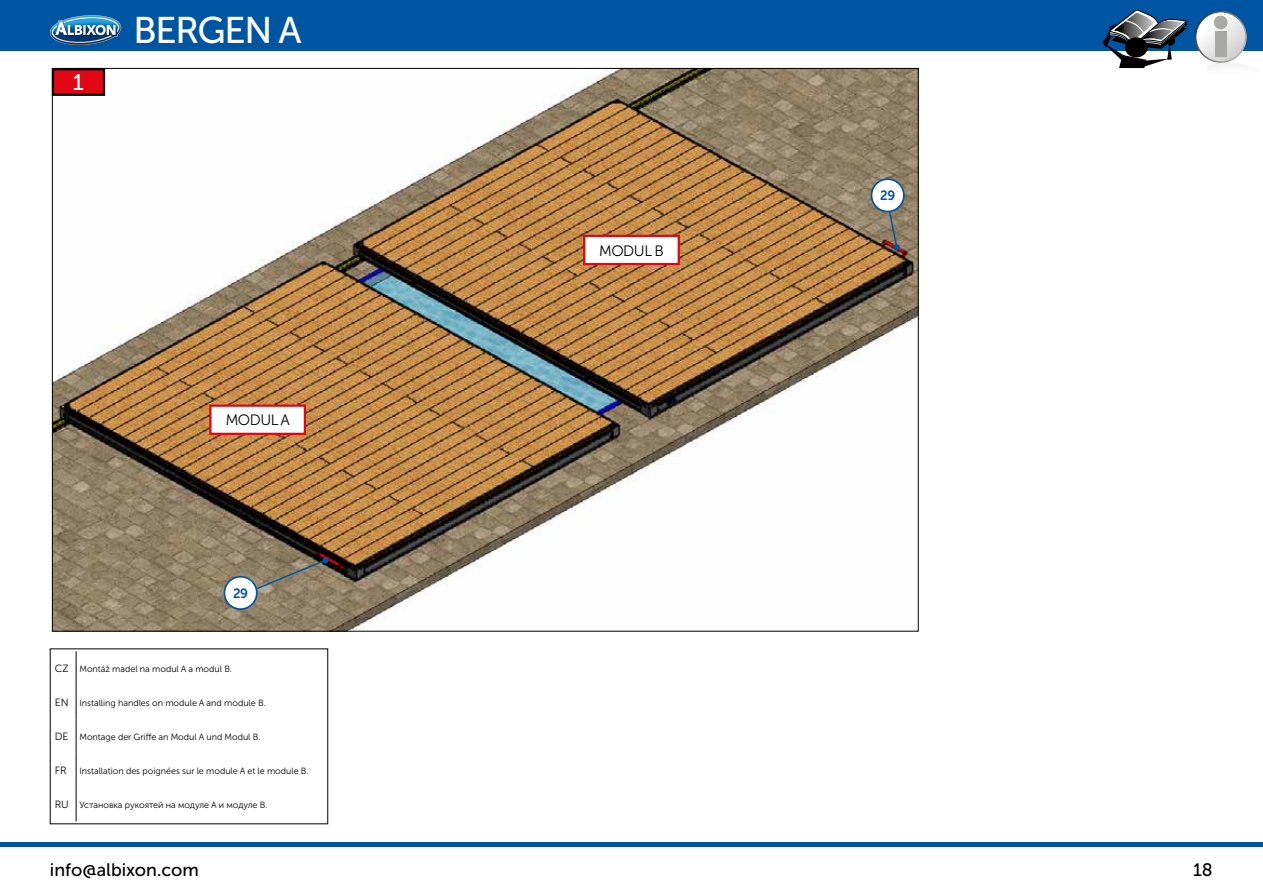
<style>
.page{position:relative;width:1263px;height:893px;background:#fff}
.page>*{position:absolute;margin:0;border:0;box-sizing:border-box;transform-origin:0 0}
.t1{font:37.05px "Museo Sans Cyrl 500";letter-spacing:-.03em;color:#fff}
.t2{font:22.5px "Museo Sans Cyrl 500";color:#fff}
.t3{font:18px "Museo Sans Cyrl 500";color:#000}
.t4{font:15px "Museo Sans Cyrl 300";letter-spacing:-.03em;color:#000}
.t5{font:13.5px "Museo Sans Cyrl 700";color:#0055a3}
.t6{font:9px "Museo Sans Cyrl 300";color:#000}
.s1{font-size:10.5px}
</style>
<div class="page">
<div style="left:0;top:0;width:1263px;height:51px;background:#0055a3"></div>
<hr style="left:0;top:842px;width:1263px;height:4px;background:#0055a3">
<svg style="left:1196px;top:12px;width:50px;height:50px"></svg>
<div style="left:1195px;top:11px;width:52px;height:52px;border:2px solid #fff;border-radius:50%"></div>
<svg style="left:1209px;top:62px;width:32px;height:5px"></svg>
<div style="left:1215px;top:32px;width:11px;height:25px;background:#a8a8a7"></div>
<div style="left:1214px;top:16px;width:13px;height:13px;background:#a8a8a7;border-radius:50%"></div>
<svg style="left:1102px;top:10px;width:85px;height:58px"></svg>
<svg style="left:50px;top:15px;width:71px;height:30px"></svg>
<img style="left:54px;top:70px;width:862px;height:559px">
<div style="left:210px;top:406px;width:95px;height:28px;background:#fff"></div>
<div style="left:209px;top:404px;width:97px;height:31px;border:2px solid #e30613"></div>
<div style="left:584px;top:236px;width:95px;height:28px;background:#fff"></div>
<div style="left:583px;top:235px;width:97px;height:30px;border:2px solid #e30613"></div>
<div style="left:53px;top:69px;width:51px;height:26px;background:#e30613"></div>
<div style="left:52px;top:68px;width:53px;height:28px;border:2px solid #000"></div>
<svg style="left:885px;top:206px;width:15px;height:44px"></svg>
<div style="left:871px;top:179px;width:33px;height:32px;background:#fff;border-radius:50%"></div>
<div style="left:871px;top:178px;width:34px;height:34px;border:2px solid #0055a3;border-radius:50%"></div>
<svg style="left:238px;top:557px;width:91px;height:41px;background:#897d68"></svg>
<div style="left:224px;top:577px;width:33px;height:32px;background:#fff;border-radius:50%"></div>
<div style="left:224px;top:576px;width:34px;height:34px;border:2px solid #0055a3;border-radius:50%"></div>
<hr style="left:76px;top:651px;width:1px;height:34px;background:#000">
<hr style="left:76px;top:685px;width:1px;height:34px;background:#000">
<hr style="left:76px;top:719px;width:1px;height:34px;background:#000">
<hr style="left:76px;top:753px;width:1px;height:34px;background:#000">
<hr style="left:76px;top:787px;width:1px;height:34px;background:#000">
<h2 class="t2" style="left:73px;top:70px;width:13px">1</h2>
<h1 class="t1" style="left:134px;top:10px;width:170px">BERGEN A</h1>
<h3 class="t4" style="left:226px;top:412px;width:66px">MODUL A</h3>
<h3 class="t5" style="left:233px;top:586px;width:17px">29</h3>
<p class="t6" style="left:55px;top:664px;width:179px"><span class="s1">CZ</span> Montáž madel na modul A a modul B.</p>
<p class="t6" style="left:55px;top:698px;width:212px"><span class="s1">EN</span> Installing handles on module A and module B.</p>
<p class="t6" style="left:55px;top:732px;width:207px"><span class="s1">DE</span> Montage der Griffe an Modul A und Modul B.</p>
<p class="t6" style="left:55px;top:766px;width:255px"><span class="s1">FR</span> Installation des poignées sur le module A et le module B.</p>
<p class="t6" style="left:55px;top:800px;width:214px"><span class="s1">RU</span> Установка рукоятей на модуле A и модуле B.</p>
<h3 class="t4" style="left:599px;top:242px;width:66px">MODUL B</h3>
<h3 class="t5" style="left:880px;top:188px;width:17px">29</h3>
<h3 class="t3" style="left:50px;top:860px;width:150px">info@albixon.com</h3>
<h3 class="t3" style="left:1193px;top:860px;width:21px">18</h3>
</div>
